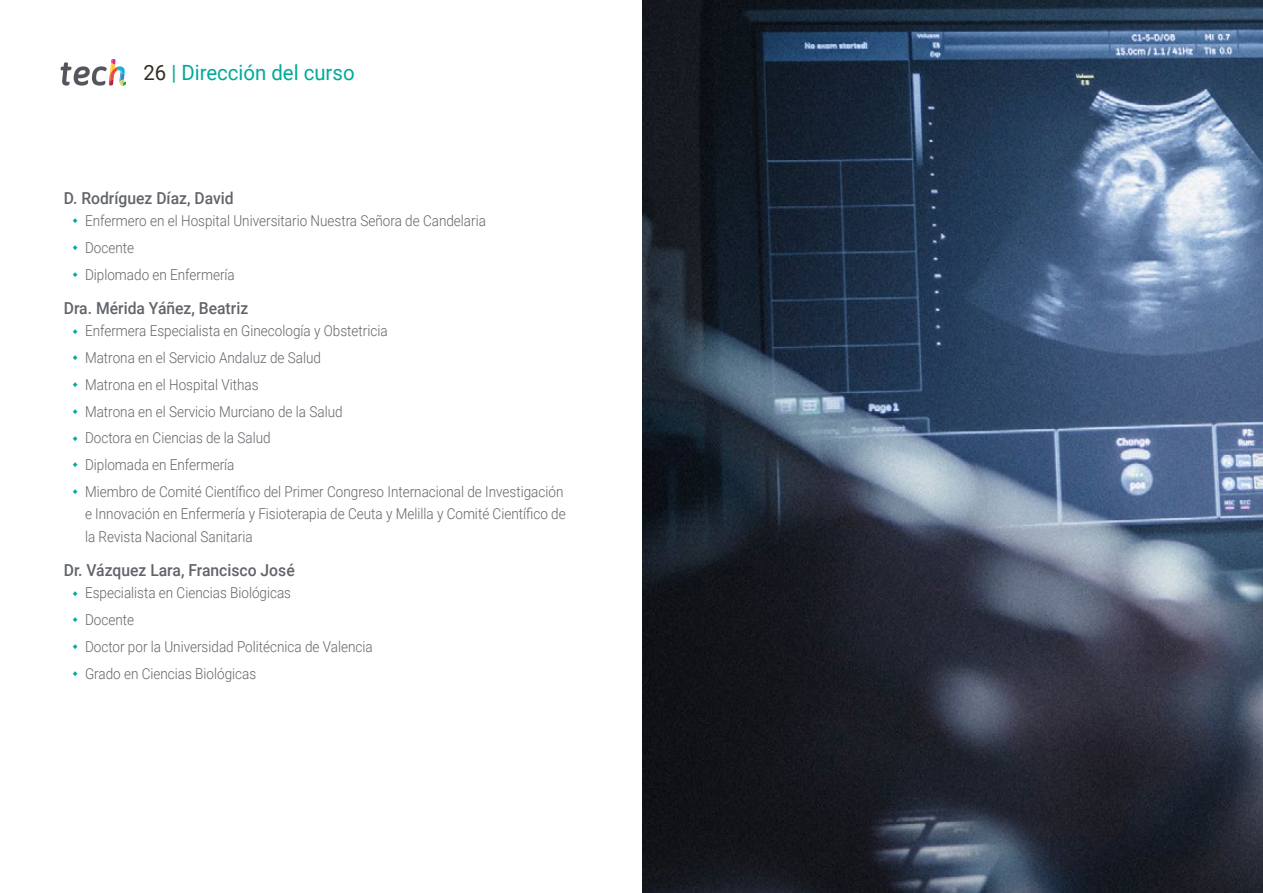
<style>
.page{position:relative;width:1263px;height:893px;background:#fff}
.page>*{position:absolute;margin:0;border:0;box-sizing:border-box;transform-origin:0 0}
.t1{font:21px "Roboto";color:#00aa97}
.t2{font:500 16.5px "Roboto";color:#61646a;scale:.95 1}
.t3{font:300 15px/26.7px "Roboto";color:#61646a;scale:.9 1}
.s1{color:#312e20}
</style>
<div class="page">
<svg style="left:61px;top:59px;width:65px;height:27px"></svg>
<img style="left:642px;top:0;width:621px;height:893px">
<h1 class="t1" style="left:144px;top:57px;width:213px"><span class="s1">26</span> | Dirección del curso</h1>
<p class="t2" style="left:64px;top:186px;width:180px">D. Rodríguez Díaz, David</p>
<p class="t3" style="left:85px;top:207px;width:447px">Enfermero en el Hospital Universitario Nuestra Señora de Candelaria<br>Docente<br>Diplomado en Enfermería</p>
<p class="t2" style="left:64px;top:296px;width:196px">Dra. Mérida Yáñez, Beatriz</p>
<p class="t3" style="left:85px;top:317px;width:533px">Enfermera Especialista en Ginecología y Obstetricia<br>Matrona en el Servicio Andaluz de Salud<br>Matrona en el Hospital Vithas<br>Matrona en el Servicio Murciano de la Salud<br>Doctora en Ciencias de la Salud<br>Diplomada en Enfermería<br>Miembro de Comité Científico del Primer Congreso Internacional de Investigación</p>
<p class="t3" style="left:85px;top:502px;width:535px;line-height:22.5px">e Innovación en Enfermería y Fisioterapia de Ceuta y Melilla y Comité Científico de la Revista Nacional Sanitaria</p>
<p class="t2" style="left:64px;top:559px;width:245px">Dr. Vázquez Lara, Francisco José</p>
<p class="t3" style="left:85px;top:579px;width:321px">Especialista en Ciencias Biológicas<br>Docente<br>Doctor por la Universidad Politécnica de Valencia<br>Grado en Ciencias Biológicas</p>
</div>
